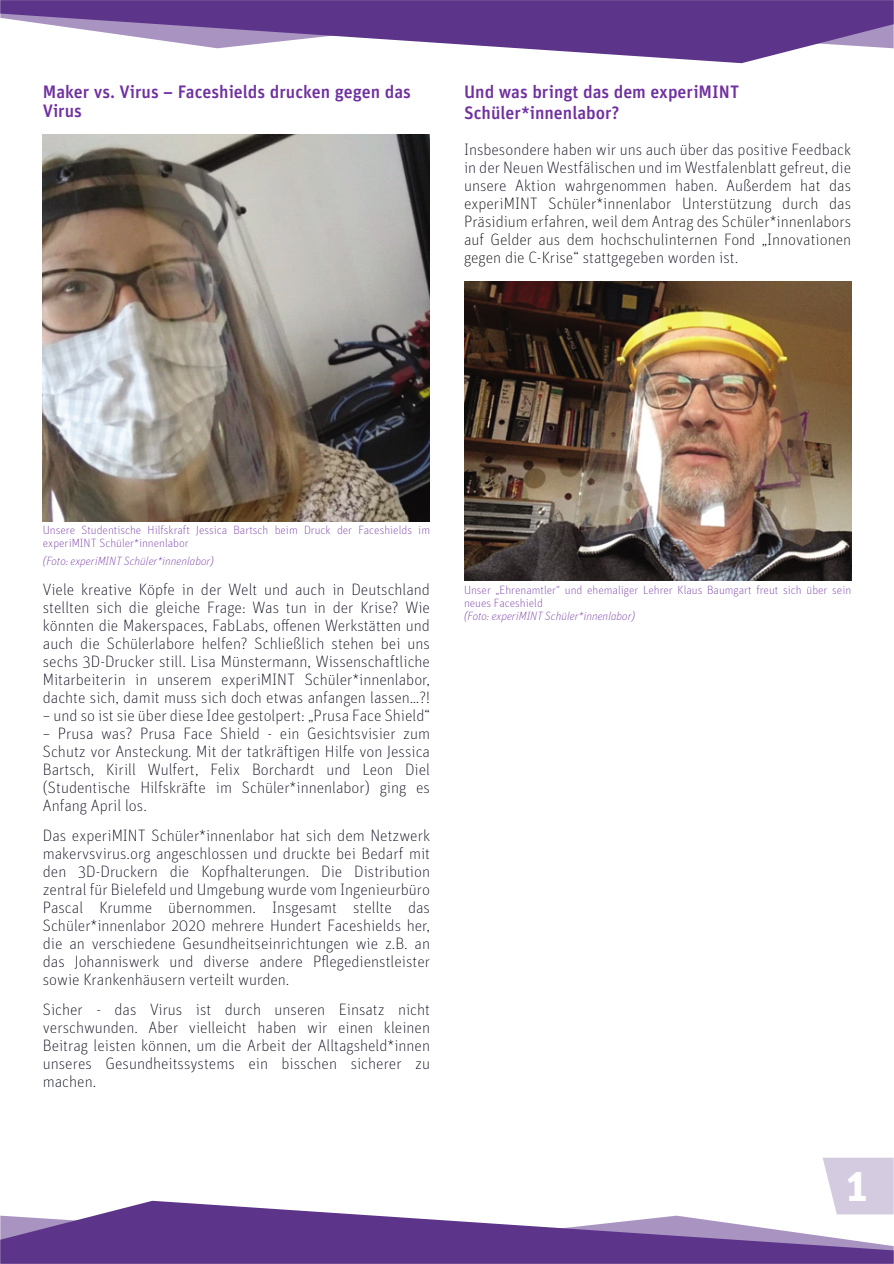
<style>
.page{position:relative;width:894px;height:1264px;background:#fff}
.page>*{position:absolute;margin:0;border:0;box-sizing:border-box;transform-origin:0 0}
.t1{font:700 45px "Unit Pro";color:#fefefe}
.t2{font:500 18px/18.1px "Unit Pro";color:#7030a0}
.t3{font:100 16.5px/18px "Unit Pro";color:#000015;text-align:justify}
.t4{font:100 16.5px/18px "Unit Pro";color:#000;text-align:justify}
.t5{font:100 12px/13px "Unit Pro";color:#7030a0}
.t6{font:italic 100 12px "Unit Pro";color:#7030a0}
.s1{color:#000015}
</style>
<div class="page">
<svg style="left:0;top:0;width:893px;height:63px;fill:#5c348a"></svg>
<svg style="left:0;top:1157px;width:893px;height:106px"></svg>
<img style="left:43px;top:135px;width:387px;height:386px">
<img style="left:464px;top:281px;width:387px;height:299px">
<p class="t2" style="left:43px;top:84px;width:369px">Maker vs. Virus – Faceshields drucken gegen das<br>Virus</p>
<p class="t2" style="left:464px;top:83px;width:276px;line-height:20.9px">Und was bringt das dem experiMINT<br>Schüler*innenlabor?</p>
<p class="t4" style="left:464px;top:141px;width:389px"><span class="s1">Insbesondere haben wir uns auch über das positive Feedback in der Neuen Westfälischen und im Westfalenblatt gefreut, die unsere Aktion wahrgenommen haben. Außerdem</span> hat das experiMINT Schüler*innenlabor Unterstützung durch das Präsidium erfahren, weil dem Antrag des Schüler*innenlabors auf Gelder aus dem hochschulinternen Fond „Innovationen gegen die C-Krise“ <span class="s1">stattgegeben worden ist.</span></p>
<p class="t5" style="left:43px;top:524px;width:388px">Unsere Studentische Hilfskraft Jessica Bartsch beim Druck der Faceshields im experiMINT Schüler*innenlabor</p>
<p class="t6" style="left:43px;top:555px;width:172px">(Foto: experiMINT Schüler*innenlabor)</p>
<p class="t3" style="left:43px;top:581px;width:389px">Viele kreative Köpfe in der Welt und auch in Deutschland stellten sich die gleiche Frage: Was tun in der Krise? Wie könnten die Makerspaces, FabLabs, offenen Werkstätten und auch die Schülerlabore helfen? Schließlich stehen bei uns sechs 3D-Drucker still. Lisa Münstermann, Wissenschaftliche Mitarbeiterin in unserem experiMINT Schüler*innenlabor, dachte sich, damit muss sich doch etwas anfangen lassen…?!</p>
<p class="t3" style="left:43px;top:706px;width:388px">– und so ist sie über diese Idee gestolpert: „Prusa Face Shield“</p>
<p class="t3" style="left:43px;top:724px;width:389px">– Prusa was? Prusa Face Shield - ein Gesichtsvisier zum Schutz vor Ansteckung. Mit der tatkräftigen Hilfe von Jessica Bartsch, Kirill Wulfert, Felix Borchardt und Leon Diel (Studentische Hilfskräfte im Schüler*innenlabor) ging es Anfang April los.</p>
<p class="t3" style="left:43px;top:826px;width:389px">Das experiMINT Schüler*innenlabor hat sich dem Netzwerk makervsvirus.org angeschlossen und druckte bei Bedarf mit den 3D-Druckern die Kopfhalterungen. Die Distribution zentral für Bielefeld und Umgebung wurde vom Ingenieurbüro Pascal Krumme übernommen. Insgesamt stellte das Schüler*innenlabor 2020 mehrere Hundert Faceshields her, die an verschiedene Gesundheitseinrichtungen wie z.B. an das Johanniswerk und diverse andere Pflegedienstleister sowie Krankenhäusern verteilt wurden.</p>
<p class="t3" style="left:43px;top:1000px;width:388px">Sicher - das Virus ist durch unseren Einsatz nicht verschwunden. Aber vielleicht haben wir einen kleinen Beitrag leisten können, um die Arbeit der Alltagsheld*innen unseres Gesundheitssystems ein bisschen sicherer zu machen.</p>
<p class="t5" style="left:464px;top:584px;width:388px">Unser „Ehrenamtler“ und ehemaliger Lehrer Klaus Baumgart freut sich über sein neues Faceshield</p>
<p class="t6" style="left:464px;top:610px;width:172px">(Foto: experiMINT Schüler*innenlabor)</p>
<h1 class="t1" style="left:846px;top:1164px;width:23px">1</h1>
</div>
